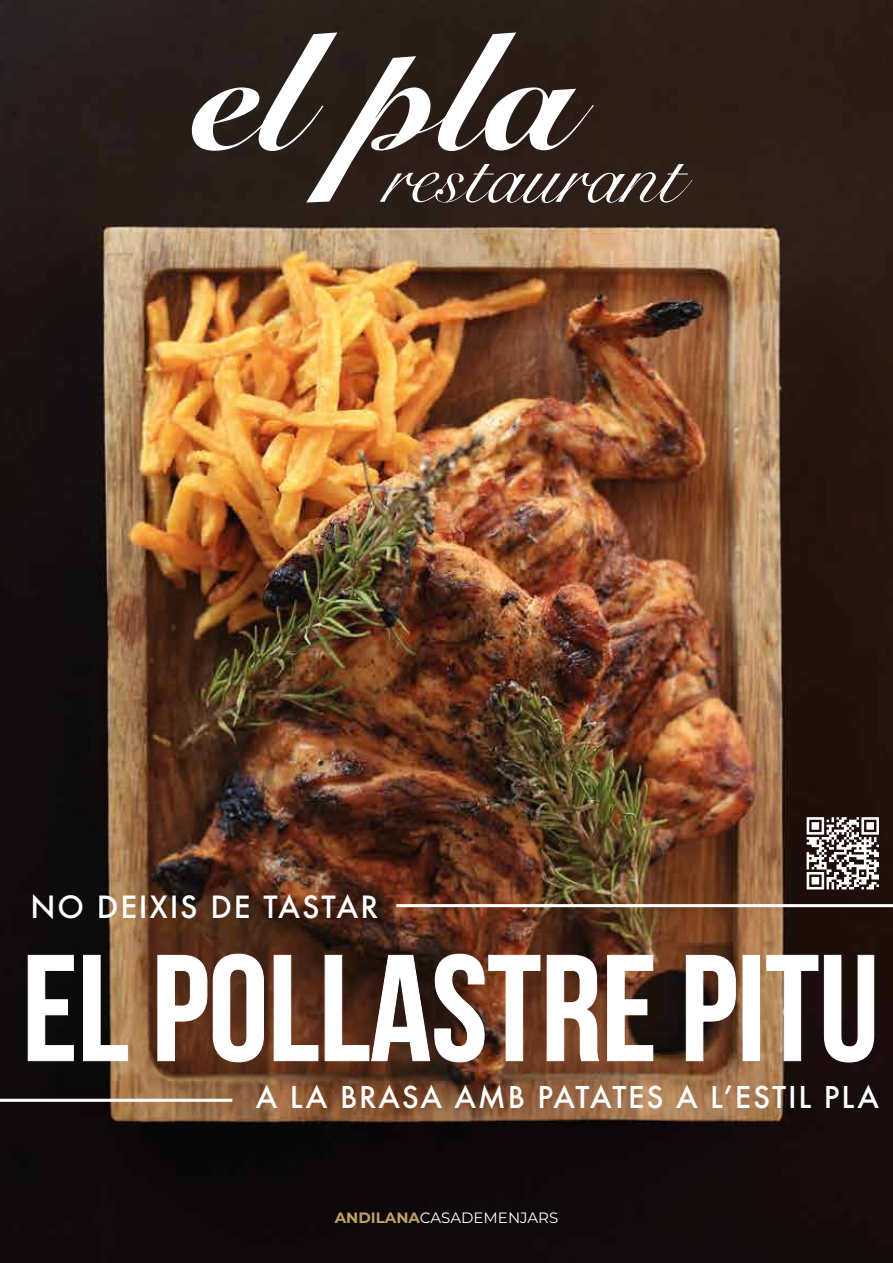
<style>
.page{position:relative;width:893px;height:1263px;background:#fff}
.page>*{position:absolute;margin:0;border:0;box-sizing:border-box;transform-origin:0 0}
.t1{font:150.45px "Bebas Neue";color:#fff}
.t2{font:500 29.7px "Futura";letter-spacing:.06em;color:#fff}
.t3{font:500 29.25px "Futura";letter-spacing:.06em;color:#fff}
.t4{font:15px "Montserrat";color:#fff}
.s1{font-weight:700;color:#bfa065}
</style>
<div class="page">
<img style="left:0;top:0;width:893px;height:1263px">
<svg style="left:806px;top:817px;width:73px;height:72px"></svg>
<svg style="left:192px;top:32px;width:501px;height:171px;fill:#2d1f19"></svg>
<img style="left:6px;top:917px;width:887px;height:187px">
<svg style="left:28px;top:955px;width:46px;height:106px"></svg>
<svg style="left:83px;top:955px;width:45px;height:106px"></svg>
<svg style="left:158px;top:955px;width:49px;height:106px"></svg>
<svg style="left:213px;top:954px;width:51px;height:108px"></svg>
<svg style="left:274px;top:955px;width:44px;height:106px"></svg>
<svg style="left:325px;top:954px;width:215px;height:108px"></svg>
<svg style="left:547px;top:955px;width:52px;height:106px"></svg>
<svg style="left:607px;top:955px;width:46px;height:106px"></svg>
<svg style="left:686px;top:955px;width:49px;height:106px"></svg>
<div style="left:743px;top:955px;width:17px;height:106px;border:1px solid #fff"></div>
<svg style="left:767px;top:955px;width:51px;height:106px"></svg>
<svg style="left:824px;top:955px;width:50px;height:107px"></svg>
<hr style="left:0;top:1099px;width:232px;height:3px;background:#fff">
<hr style="left:396px;top:904px;width:497px;height:3px;background:#fff">
<p class="t2" style="left:31px;top:886px;width:349px">NO DEIXIS DE TASTAR</p>
<h1 class="t1" style="left:22px;top:926px;width:858px">EL pollASTRE PITU</h1>
<p class="t3" style="left:256px;top:1077px;width:625px">A LA BRASA AMB PATATES A LʼESTIL PLA</p>
<p class="t4" style="left:335px;top:1208px;width:225px"><span class="s1">ANDILANA</span>CASADEMENJARS</p>
</div>
